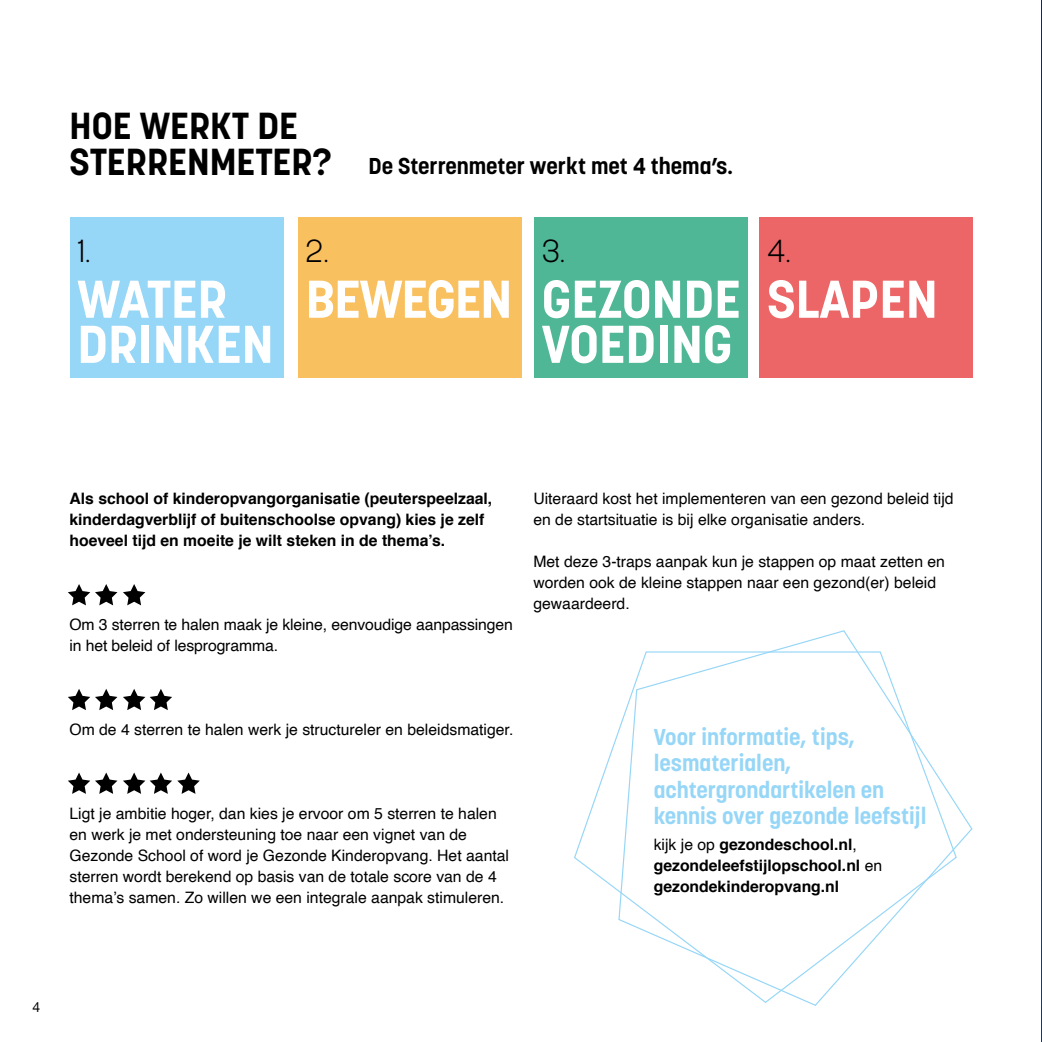
<style>
.page{position:relative;width:1042px;height:1042px;background:#fff}
.page>*{position:absolute;margin:0;border:0;box-sizing:border-box;transform-origin:0 0}
.t1{font:700 52.68px/45.1px "Korolev";color:#fff}
.t2{font:700 52.68px "Korolev";letter-spacing:-.02em;color:#fff}
.t3{font:700 37.27px/35.9px "Korolev";color:#000}
.t4{font:300 31.68px "Korolev";color:#000}
.t5{font:700 22.75px/26.2px "Korolev";color:#96d6f7}
.t6{font:700 22.75px "Korolev";color:#000}
.t7{font:15.75px/21px "Helvetica";color:#000}
.t8{font:700 15.75px/21px "Helvetica";color:#000}
.t9{font:14px "Helvetica Neue";color:#000}
.s1{font-weight:400}
</style>
<div class="page">
<img style="left:1041px;top:0;width:1px;height:1042px">
<div style="left:70px;top:217px;width:213px;height:161px;background:#96d6f7"></div>
<div style="left:298px;top:217px;width:224px;height:161px;background:#f9c060"></div>
<div style="left:535px;top:217px;width:212px;height:161px;background:#50b796"></div>
<div style="left:760px;top:217px;width:213px;height:161px;background:#ec6667"></div>
<svg style="left:68px;top:584px;width:49px;height:21px"></svg>
<svg style="left:123px;top:584px;width:22px;height:21px"></svg>
<svg style="left:68px;top:689px;width:49px;height:21px"></svg>
<svg style="left:123px;top:689px;width:49px;height:21px"></svg>
<svg style="left:68px;top:772px;width:49px;height:22px"></svg>
<svg style="left:123px;top:772px;width:77px;height:22px"></svg>
<svg style="left:574px;top:650px;width:383px;height:354px"></svg>
<h2 class="t3" style="left:69px;top:108px;width:263px">HOE WERKT DE<br>STERRENMETER?</h2>
<h3 class="t6" style="left:368px;top:152px;width:366px">De Sterrenmeter werkt met 4 thema’s.</h3>
<h3 class="t4" style="left:77px;top:231px;width:15px">1.</h3>
<h1 class="t1" style="left:77px;top:277px;width:198px">WATER<br>DRINKEN</h1>
<h3 class="t4" style="left:306px;top:231px;width:25px">2.</h3>
<h1 class="t2" style="left:306px;top:266px;width:208px">BEWEGEN</h1>
<h3 class="t4" style="left:542px;top:231px;width:25px">3.</h3>
<h1 class="t1" style="left:542px;top:277px;width:200px">GEZONDE<br>VOEDING</h1>
<h3 class="t4" style="left:767px;top:231px;width:25px">4.</h3>
<h1 class="t1" style="left:767px;top:277px;width:172px">SLAPEN</h1>
<p class="t8" style="left:69px;top:488px;width:424px">Als school of kinderopvangorganisatie (peuterspeelzaal, kinderdagverblijf of buitenschoolse opvang) kies je zelf hoeveel tijd en moeite je wilt steken in de thema’s.</p>
<p class="t7" style="left:69px;top:614px;width:445px">Om 3 sterren te halen maak je kleine, eenvoudige aanpassingen in het beleid of lesprogramma.</p>
<p class="t7" style="left:533px;top:488px;width:422px">Uiteraard kost het implementeren van een gezond beleid tijd en de startsituatie is bij elke organisatie anders.</p>
<p class="t7" style="left:533px;top:551px;width:413px">Met deze 3-traps aanpak kun je stappen op maat zetten en worden ook de kleine stappen naar een gezond(er) beleid gewaardeerd.</p>
<p class="t7" style="left:69px;top:719px;width:445px">Om de 4 sterren te halen werk je structureler en beleidsmatiger.</p>
<p class="t7" style="left:69px;top:803px;width:441px">Ligt je ambitie hoger, dan kies je ervoor om 5 sterren te halen en werk je met ondersteuning toe naar een vignet van de Gezonde School of word je Gezonde Kinderopvang. Het aantal sterren wordt berekend op basis van de totale score van de 4 thema’s samen. Zo willen we een integrale aanpak stimuleren.</p>
<h3 class="t5" style="left:654px;top:724px;width:274px">Voor informatie, tips, lesmaterialen, achtergrondartikelen en kennis over gezonde leefstijl</h3>
<p class="t8" style="left:654px;top:834px;width:230px"><span class="s1">kijk je op</span> gezondeschool.nl<span class="s1">, </span>gezondeleefstijlopschool.nl <span class="s1">en </span>gezondekinderopvang.nl</p>
<p class="t9" style="left:33px;top:996px;width:9px">4</p>
</div>
